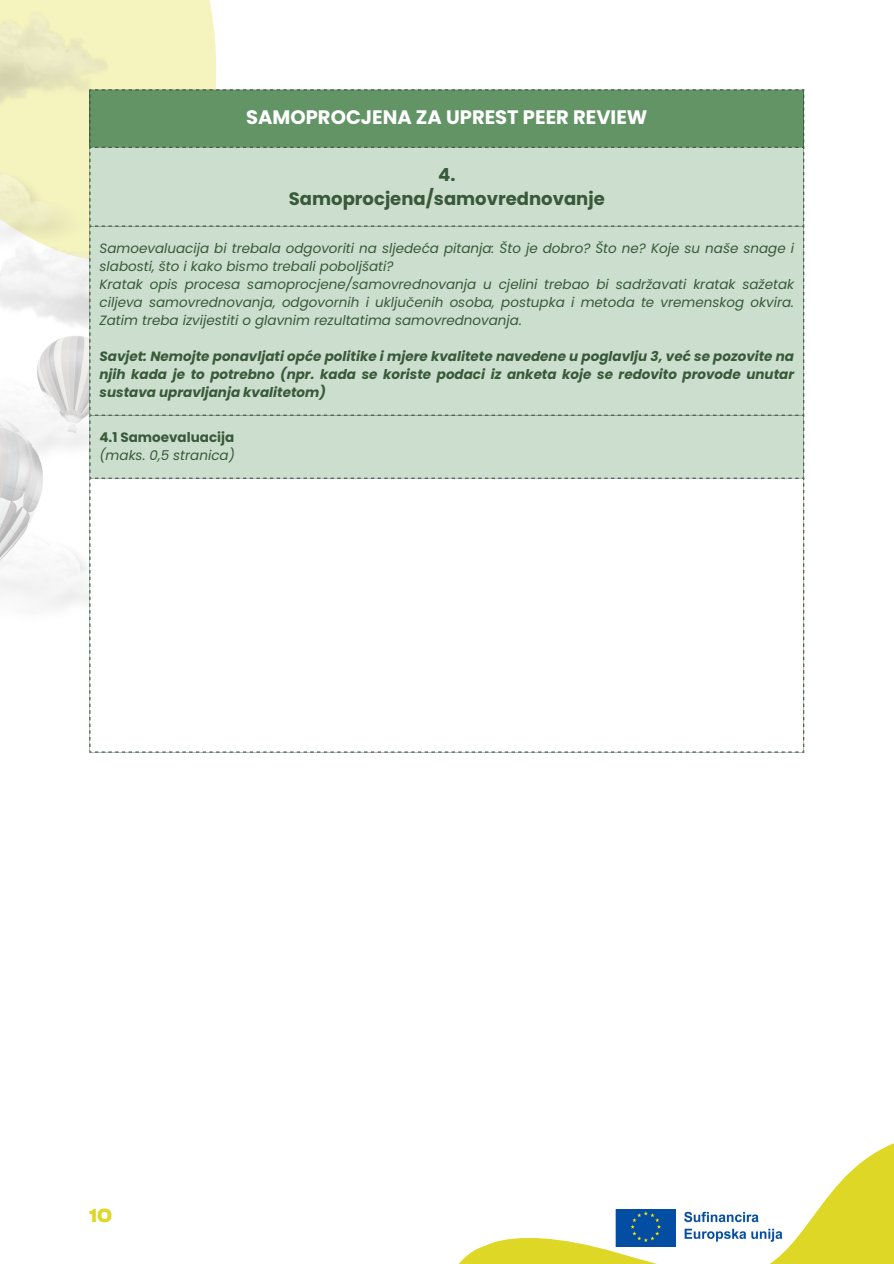
<style>
.page{position:relative;width:894px;height:1264px;background:#fff}
.page>*{position:absolute;margin:0;border:0;box-sizing:border-box;transform-origin:0 0}
.t1{font:700 19.5px "Poppins";color:#fff}
.t2{font:700 18px "Poppins";color:#38593a}
.t3{font:700 expanded 18px "Cy Grotesk";color:#ded726}
.t4{font:italic 13.5px/18px "Poppins";color:#38593a}
.t5{font:italic 700 13.5px/18px "Poppins";color:#38593a;text-align:justify}
.t6{font:700 13.5px "Poppins";color:#38593a}
</style>
<div class="page">
<div style="left:0;top:0;width:217px;height:156px;background:#f5f3be"></div>
<img style="left:0;top:10px;width:107px;height:105px">
<img style="left:0;top:473px;width:60px;height:145px">
<img style="left:25px;top:302px;width:64px;height:68px">
<img style="left:0;top:156px;width:89px;height:102px">
<img style="left:0;top:370px;width:89px;height:103px">
<svg style="left:89px;top:89px;width:189px;height:663px;fill:#ccdfce"></svg>
<svg style="left:278px;top:89px;width:188px;height:663px;fill:#ccdfce"></svg>
<svg style="left:466px;top:89px;width:166px;height:663px;fill:#ccdfce"></svg>
<svg style="left:632px;top:89px;width:172px;height:663px;fill:#ccdfce"></svg>
<svg style="left:459px;top:1143px;width:434px;height:120px"></svg>
<img style="left:613px;top:1208px;width:175px;height:38px">
<p class="t1" style="left:246px;top:104px;width:402px">SAMOPROCJENA ZA UPREST PEER REVIEW</p>
<p class="t2" style="left:438px;top:162px;width:19px">4.</p>
<p class="t2" style="left:289px;top:186px;width:317px">Samoprocjena/samovrednovanje</p>
<p class="t4" style="left:99px;top:239px;width:696px">Samoevaluacija bi trebala odgovoriti na sljedeća pitanja: Što je dobro? Što ne? Koje su naše snage i slabosti, što i kako bismo trebali poboljšati?</p>
<p class="t4" style="left:99px;top:275px;width:696px;text-align:justify">Kratak opis procesa samoprocjene/samovrednovanja u cjelini trebao bi sadržavati kratak sažetak ciljeva samovrednovanja, odgovornih i uključenih osoba, postupka i metoda te vremenskog okvira.<br>Zatim treba izvijestiti o glavnim rezultatima samovrednovanja.</p>
<p class="t5" style="left:99px;top:347px;width:696px">Savjet: Nemojte ponavljati opće politike i mjere kvalitete navedene u poglavlju 3, već se pozovite na njih kada je to potrebno (npr. kada se koriste podaci iz anketa koje se redovito provode unutar sustava upravljanja kvalitetom)</p>
<p class="t6" style="left:99px;top:427px;width:136px">4.1 Samoevaluacija</p>
<p class="t4" style="left:99px;top:446px;width:137px">(maks. 0,5 stranica)</p>
<p class="t3" style="left:89px;top:1204px;width:24px">10</p>
</div>
